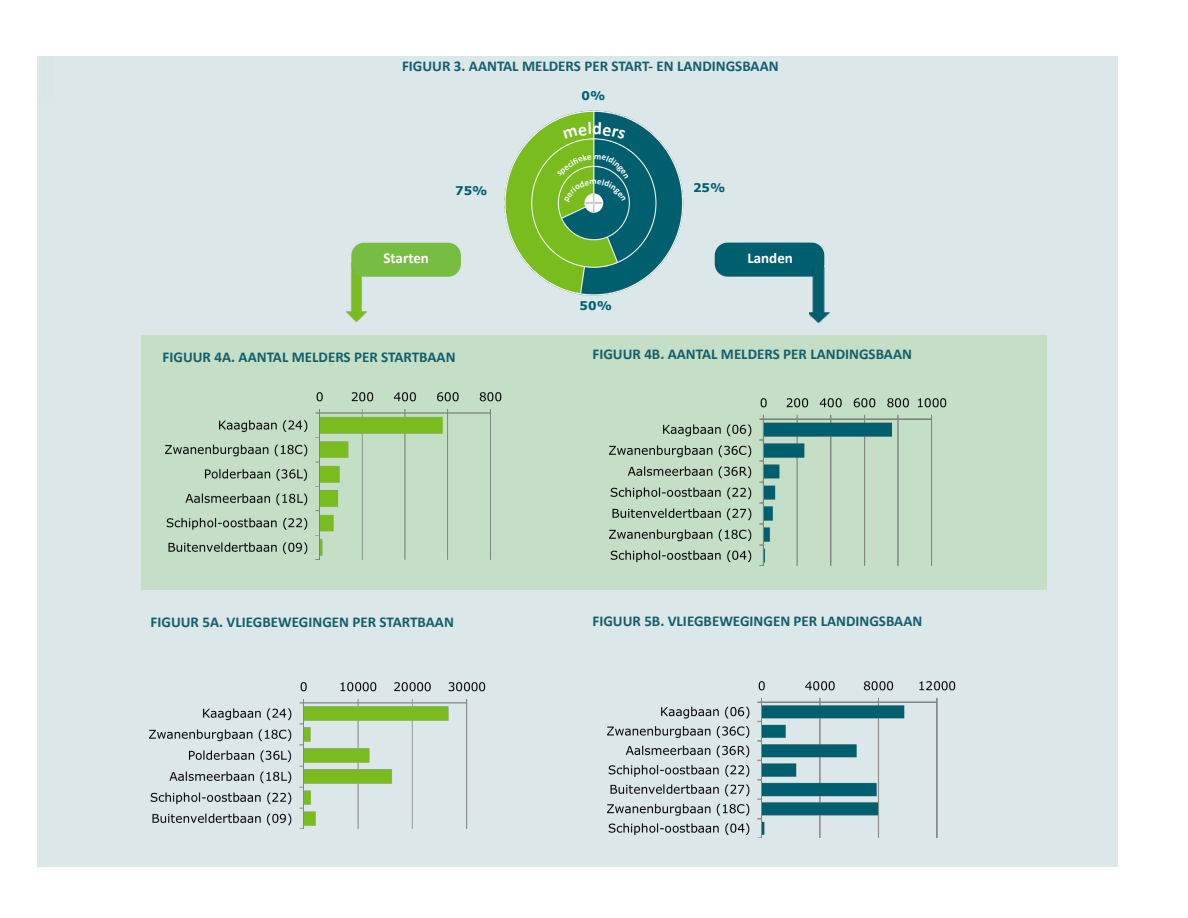
<style>
.page{position:relative;width:1188px;height:918px;background:#fff}
.page>*{position:absolute;margin:0;border:0;box-sizing:border-box;transform-origin:0 0}
.t1{font:700 15px "Calibri";color:#145f6e}
.t2{font:700 15px "Calibri";color:#fff}
.t3{font:700 12px "Verdana";color:#005f6f}
</style>
<div class="page">
<div style="left:38px;top:56px;width:1080px;height:810px;background:#dbe7e9"></div>
<div style="left:141px;top:336px;width:906px;height:254px;background:#c5dec6"></div>
<img style="left:347px;top:268px;width:19px;height:54px">
<div style="left:351px;top:243px;width:110px;height:34px;background:#77bd42;border-radius:13px"></div>
<div style="left:715px;top:243px;width:109px;height:34px;background:#005f6f;border-radius:13px"></div>
<img style="left:810px;top:267px;width:19px;height:55px">
<img style="left:504px;top:110px;width:180px;height:185px">
<img style="left:165px;top:392px;width:337px;height:168px">
<img style="left:609px;top:398px;width:338px;height:167px">
<img style="left:149px;top:682px;width:337px;height:147px">
<img style="left:607px;top:681px;width:349px;height:156px">
<svg style="left:563px;top:122px;width:63px;height:18px"></svg>
<svg style="left:557px;top:154px;width:72px;height:48px;background:#4c9753"></svg>
<p class="t1" style="left:402px;top:60px;width:378px">FIGUUR 3. AANTAL MELDERS PER START- EN LANDINGSBAAN</p>
<p class="t3" style="left:455px;top:184px;width:34px">75%</p>
<p class="t3" style="left:582px;top:89px;width:25px">0%</p>
<p class="t3" style="left:693px;top:180px;width:34px">25%</p>
<p class="t2" style="left:384px;top:248px;width:47px">Starten</p>
<p class="t2" style="left:748px;top:252px;width:47px">Landen</p>
<p class="t3" style="left:580px;top:299px;width:34px">50%</p>
<p class="t1" style="left:163px;top:351px;width:294px">FIGUUR 4A. AANTAL MELDERS PER STARTBAAN</p>
<p class="t1" style="left:592px;top:348px;width:321px">FIGUUR 4B. AANTAL MELDERS PER LANDINGSBAAN</p>
<p class="t1" style="left:151px;top:616px;width:305px">FIGUUR 5A. VLIEGBEWEGINGEN PER STARTBAAN</p>
<p class="t1" style="left:592px;top:615px;width:331px">FIGUUR 5B. VLIEGBEWEGINGEN PER LANDINGSBAAN</p>
</div>
